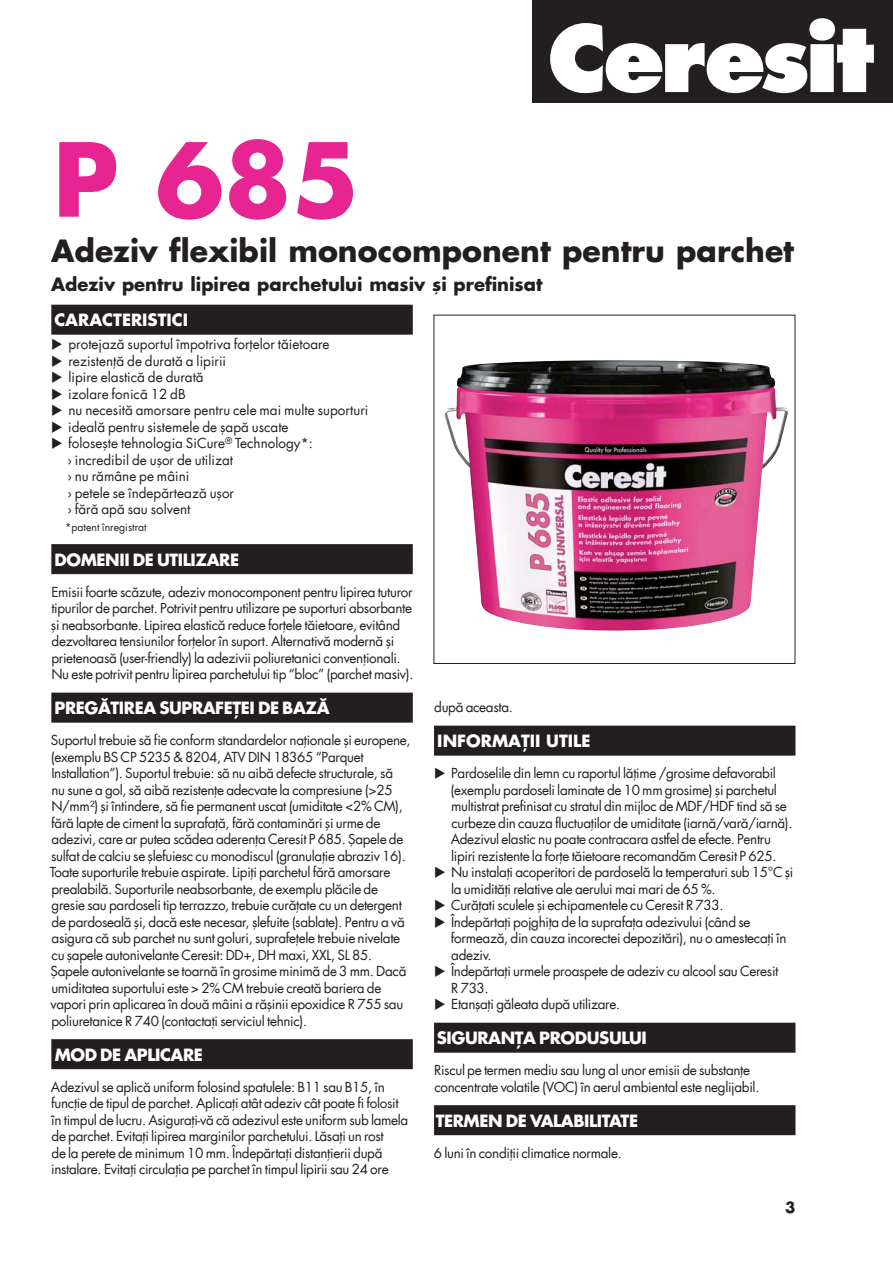
<style>
.page{position:relative;width:893px;height:1263px;background:#fff}
.page>*{position:absolute;margin:0;border:0;box-sizing:border-box;transform-origin:0 0}
.albastru{font:700 99px "Futura Portos";color:#e72592}
.subtitlu_20{font:700 30px "Futura Portos";color:#231f20}
.subtitlu_12{font:700 18px "Futura Portos";color:#231f20}
.black{font:700 16.5px "Futura Std";letter-spacing:-.025em;color:#fff}
.black-2{font:700 16.5px "Futura Std";color:#fff}
.t1{font:700 15px "Futura Std";color:#231f20}
.bodytext{font:13.5px/16.5px "Futura Std";letter-spacing:-.025em;color:#231f20}
.bullet{font:13.5px/16.5px "Futura Std";letter-spacing:-.025em;color:#231f20}
.bullet-2{font:13.5px/16.5px "Futura Std";color:#231f20}
.bullet-3{font:10.5px "Futura Std";color:#231f20}
</style>
<div class="page">
<div style="left:51px;top:305px;width:362px;height:30px;background:#231f20"></div>
<div style="left:51px;top:544px;width:362px;height:30px;background:#231f20"></div>
<div style="left:51px;top:693px;width:362px;height:30px;background:#231f20"></div>
<div style="left:51px;top:1039px;width:362px;height:30px;background:#231f20"></div>
<div style="left:434px;top:726px;width:361px;height:30px;background:#231f20"></div>
<div style="left:434px;top:1023px;width:361px;height:30px;background:#231f20"></div>
<div style="left:434px;top:1105px;width:361px;height:30px;background:#231f20"></div>
<img style="left:444px;top:360px;width:344px;height:271px">
<div style="left:533px;top:0;width:360px;height:103px;background:#231f20"></div>
<svg style="left:550px;top:18px;width:324px;height:75px"></svg>
<p class="albastru" style="left:53px;top:111px;width:308px">P 685</p>
<p class="subtitlu_20" style="left:51px;top:230px;width:744px">Adeziv flexibil monocomponent pentru parchet</p>
<p class="subtitlu_12" style="left:51px;top:271px;width:493px">Adeziv pentru lipirea parchetului masiv și prefinisat</p>
<p class="black-2" style="left:54px;top:309px;width:135px">CARACTERISTICI</p>
<p class="bullet-2" style="left:68px;top:336px;width:263px">protejază suportul împotriva forțelor tăietoare</p>
<p class="bullet-2" style="left:68px;top:352px;width:159px">rezistență de durată a lipirii</p>
<p class="bullet-2" style="left:68px;top:369px;width:137px">lipire elastică de durată</p>
<p class="bullet-2" style="left:68px;top:385px;width:119px">izolare fonică 12 dB</p>
<p class="bullet-2" style="left:68px;top:402px;width:301px">nu necesită amorsare pentru cele mai multe suporturi</p>
<p class="bullet-2" style="left:68px;top:418px;width:222px">ideală pentru sistemele de șapă uscate</p>
<p class="bullet-2" style="left:67px;top:435px;width:247px">folosește tehnologia SiCure<sup>®</sup> Technology*: › incredibil de ușor de utilizat<br>› nu rămâne pe mâini<br>› petele se îndepărtează ușor<br>› fără apă sau solvent</p>
<p class="bullet-3" style="left:65px;top:520px;width:83px">*patent înregistrat</p>
<p class="black" style="left:55px;top:548px;width:186px">DOMENII DE UTILIZARE</p>
<p class="bullet" style="left:51px;top:583px;width:363px">Emisii foarte scăzute, adeziv monocomponent pentru lipirea tuturor tipurilor de parchet. Potrivit pentru utilizare pe suporturi absorbante și neabsorbante. Lipirea elastică reduce forțele tăietoare, evitând dezvoltarea tensiunilor forțelor în suport. Alternativă modernă și prietenoasă (user-friendly) la adezivii poliuretanici convenționali.</p>
<p class="bullet" style="left:51px;top:666px;width:364px">Nu este potrivit pentru lipirea parchetului tip “bloc” (parchet masiv).</p>
<p class="black" style="left:55px;top:697px;width:276px">PREGĂTIREA SUPRAFEȚEI DE BAZĂ</p>
<p class="bodytext" style="left:50px;top:732px;width:362px">Suportul trebuie să fie conform standardelor naționale și europene, (exemplu BS CP 5235 &amp; 8204, ATV DIN 18365 “Parquet Installation”). Suportul trebuie: să nu aibă defecte structurale, să<br>nu sune a gol, să aibă rezistențe adecvate la compresiune (&gt;25<br>N/mm²) și întindere, să fie permanent uscat (umiditate &lt;2% CM), fără lapte de ciment la suprafață, fără contaminări și urme de adezivi, care ar putea scădea aderența Ceresit P 685. Șapele de sulfat de calciu se șlefuiesc cu monodiscul (granulație abraziv 16).<br>Toate suporturile trebuie aspirate. Lipiți parchetul fără amorsare prealabilă. Suporturile neabsorbante, de exemplu plăcile de gresie sau pardoseli tip terrazzo, trebuie curățate cu un detergent de pardoseală și, dacă este necesar, șlefuite (sablate). Pentru a vă asigura că sub parchet nu sunt goluri, suprafețele trebuie nivelate cu șapele autonivelante Ceresit: DD+, DH maxi, XXL, SL 85.<br>Șapele autonivelante se toarnă în grosime minimă de 3 mm. Dacă umiditatea suportului este &gt; 2% CM trebuie creată bariera de vapori prin aplicarea în două mâini a rășinii epoxidice R 755 sau poliuretanice R 740 (contactați serviciul tehnic).</p>
<p class="black" style="left:55px;top:1043px;width:150px">MOD DE APLICARE</p>
<p class="bodytext" style="left:51px;top:1078px;width:359px">Adezivul se aplică uniform folosind spatulele: B11 sau B15, în funcție de tipul de parchet. Aplicați atât adeziv cât poate fi folosit în timpul de lucru. Asigurați-vă că adezivul este uniform sub lamela de parchet. Evitați lipirea marginilor parchetului. Lăsați un rost<br>de la perete de minimum 10 mm. Îndepărtați distanțierii după instalare. Evitați circulația pe parchet în timpul lipirii sau 24 ore</p>
<p class="bodytext" style="left:434px;top:699px;width:80px">după aceasta.</p>
<p class="black-2" style="left:437px;top:730px;width:155px">INFORMAȚII UTILE</p>
<p class="bullet" style="left:451px;top:765px;width:343px">Pardoselile din lemn cu raportul lățime /grosime defavorabil (exemplu pardoseli laminate de 10 mm grosime) și parchetul multistrat prefinisat cu stratul din mijloc de MDF/HDF tind să se curbeze din cauza fluctuaților de umiditate (iarnă/vară/iarnă).<br>Adezivul elastic nu poate contracara astfel de efecte. Pentru lipiri rezistente la forțe tăietoare recomandăm Ceresit P 625.</p>
<p class="bullet" style="left:451px;top:864px;width:344px">Nu instalați acoperitori de pardoselă la temperaturi sub 15°C și la umidități relative ale aerului mai mari de 65 %.</p>
<p class="bullet" style="left:451px;top:897px;width:274px">Curățati sculele și echipamentele cu Ceresit R 733.</p>
<p class="bullet" style="left:451px;top:913px;width:337px">Îndepărtați pojghița de la suprafața adezivului (când se formează, din cauza incorectei depozitări), nu o amestecați în adeziv.</p>
<p class="bullet" style="left:451px;top:963px;width:329px">Îndepărtați urmele proaspete de adeziv cu alcool sau Ceresit<br>R 733.</p>
<p class="bullet" style="left:451px;top:996px;width:171px">Etanșați găleata după utilizare.</p>
<p class="black" style="left:437px;top:1027px;width:212px">SIGURANȚA PRODUSULUI</p>
<p class="bodytext" style="left:434px;top:1062px;width:327px">Riscul pe termen mediu sau lung al unor emisii de substanțe concentrate volatile (VOC) în aerul ambiental este neglijabil.</p>
<p class="black" style="left:436px;top:1109px;width:204px">TERMEN DE VALABILITATE</p>
<p class="bodytext" style="left:434px;top:1144px;width:189px">6 luni în condiții climatice normale.</p>
<p class="t1" style="left:785px;top:1197px;width:12px">3</p>
</div>
